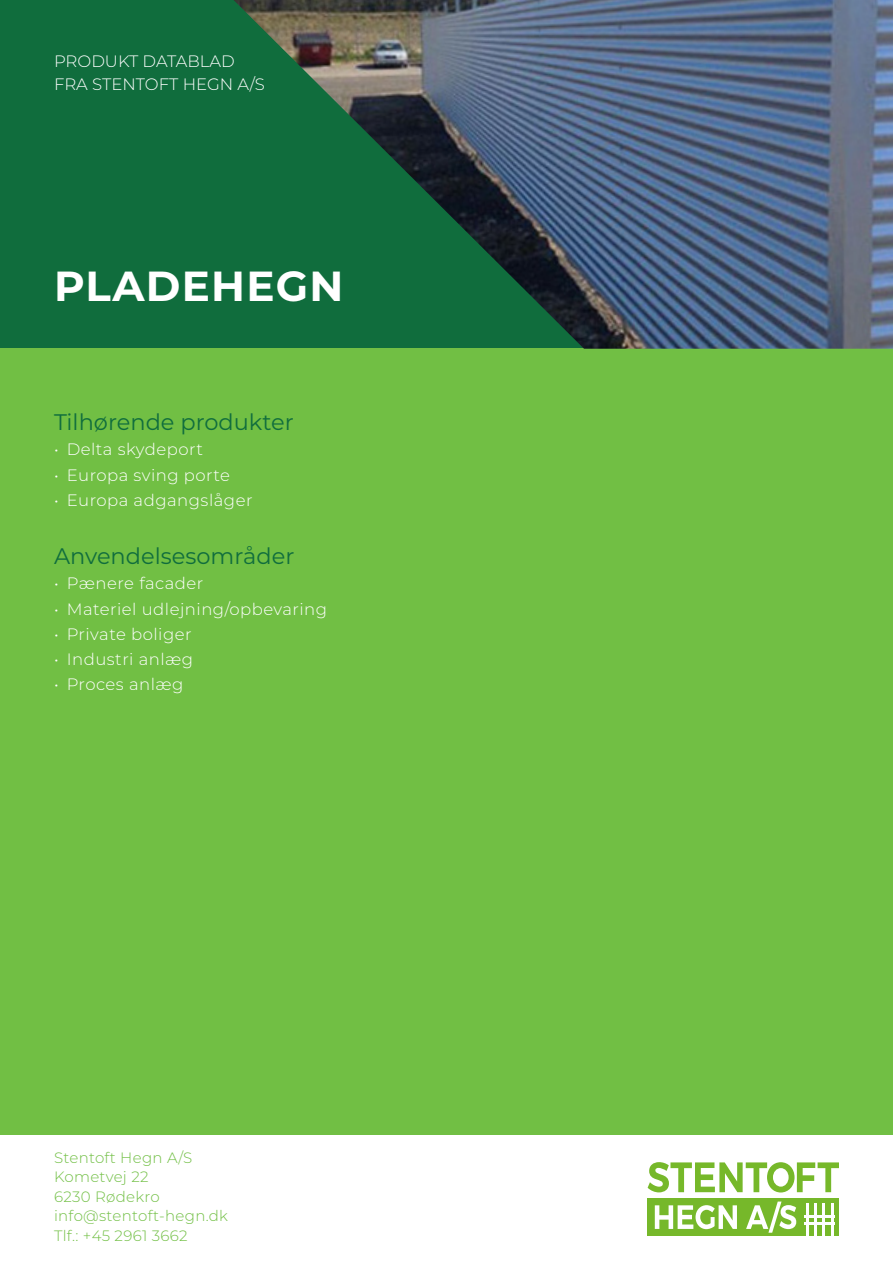
<style>
.page{position:relative;width:893px;height:1263px;background:#fff}
.page>*{position:absolute;margin:0;border:0;box-sizing:border-box;transform-origin:0 0}
.t1{font:700 42px "Montserrat";letter-spacing:.03em;color:#fff}
.klassificeringer_ove{font:22.5px "Montserrat";color:#106d3d}
.t2{font:300 16.5px "Montserrat";letter-spacing:.03em;color:#fff}
.t3{font:300 16.5px/22.5px "Montserrat";color:#fff}
.t4{font:300 15px/19.5px "Montserrat";letter-spacing:.02em;color:#71bf44}
</style>
<div class="page">
<div style="left:648px;top:1198px;width:191px;height:38px;background:#76b82a"></div>
<svg style="left:648px;top:1162px;width:191px;height:30px"></svg>
<svg style="left:655px;top:1205px;width:82px;height:24px"></svg>
<svg style="left:746px;top:1201px;width:50px;height:32px"></svg>
<hr style="left:805px;top:1215px;width:30px;height:2px;background:#fff">
<hr style="left:805px;top:1222px;width:30px;height:2px;background:#fff">
<hr style="left:806px;top:1203px;width:2px;height:33px;background:#fff">
<hr style="left:814px;top:1203px;width:3px;height:33px;background:#fff">
<hr style="left:823px;top:1203px;width:2px;height:33px;background:#fff">
<hr style="left:831px;top:1203px;width:2px;height:33px;background:#fff">
<div style="left:0;top:0;width:234px;height:348px;background:#106d3d"></div>
<div style="left:0;top:348px;width:893px;height:786px;background:#71bf44"></div>
<img style="left:234px;top:0;width:659px;height:349px">
<p class="t3" style="left:54px;top:50px;width:212px">PRODUKT DATABLAD<br>FRA STENTOFT HEGN A/S</p>
<h1 class="t1" style="left:54px;top:256px;width:291px">PLADEHEGN</h1>
<p class="klassificeringer_ove" style="left:54px;top:407px;width:241px">Tilhørende produkter</p>
<p class="t2" style="left:54px;top:438px;width:151px">• Delta skydeport</p>
<p class="t2" style="left:54px;top:463px;width:178px">• Europa sving porte</p>
<p class="t2" style="left:54px;top:489px;width:200px">• Europa adgangslåger</p>
<p class="klassificeringer_ove" style="left:54px;top:541px;width:242px">Anvendelsesområder</p>
<p class="t2" style="left:54px;top:572px;width:151px">• Pænere facader</p>
<p class="t2" style="left:54px;top:597px;width:275px">• Materiel udlejning/opbevaring</p>
<p class="t2" style="left:54px;top:623px;width:139px">• Private boliger</p>
<p class="t2" style="left:54px;top:648px;width:141px">• Industri anlæg</p>
<p class="t2" style="left:54px;top:673px;width:131px">• Proces anlæg</p>
<p class="t4" style="left:54px;top:1147px;width:176px">Stentoft Hegn A/S<br>Kometvej 22<br>6230 Rødekro info@stentoft-hegn.dk<br>Tlf.: +45 2961 3662</p>
</div>
